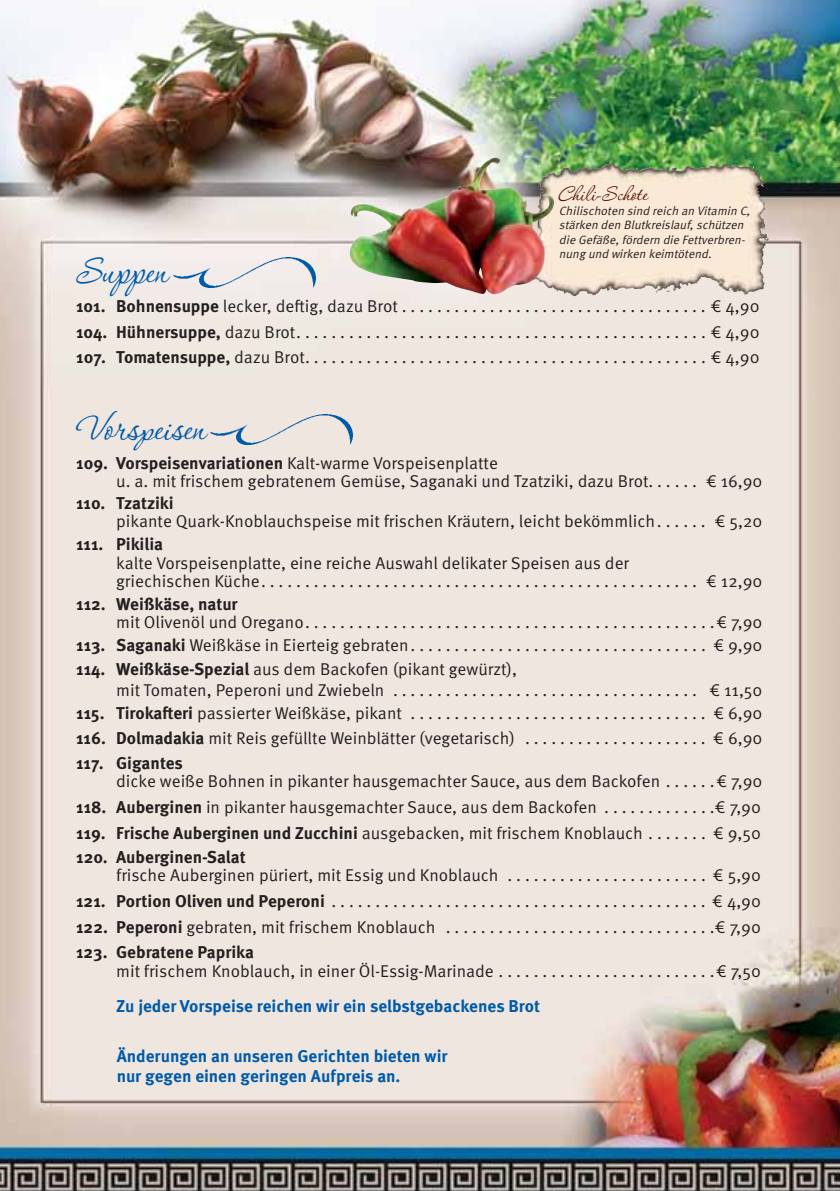
<style>
.page{position:relative;width:840px;height:1191px;background:#fff}
.page>*{position:absolute;margin:0;border:0;box-sizing:border-box;transform-origin:0 0}
.t1{font:45.6px "P22 Corinthia";color:#005aaa}
.t2{font:25.6px "P22 Corinthia";letter-spacing:.005em;color:#540f00}
.t3{font:17.2px/25.6px "Meta Pro Norm";color:#231f20;text-align:justify}
.t4{font:700 17.2px/20px "Meta Pro";color:#005aaa}
.t5{font:700 17.2px "Meta Pro";color:#231f20}
.t6{font:italic 12.2px/14.6px "Meta Pro Norm";letter-spacing:-.015em;color:#231f20}
.s1{font-family:"Meta Pro";font-weight:700}
.s2{font-size:36.4px}
</style>
<div class="page">
<img style="left:0;top:0;width:839px;height:1191px">
<img style="left:649px;top:164px;width:75px;height:7px">
<img style="left:348px;top:158px;width:206px;height:137px">
<img style="left:173px;top:257px;width:142px;height:30px">
<img style="left:210px;top:415px;width:142px;height:30px">
<h2 class="t2" style="left:558px;top:176px;width:90px">Chili-Schote</h2>
<p class="t6" style="left:558px;top:204px;width:195px">Chilischoten sind reich an Vitamin C, stärken den Blutkreislauf,schützen die Gefäße,fördern die Fettverbren&shy;nung und wirken keimtötend.</p>
<h1 class="t1" style="left:76px;top:240px;width:93px">Suppen</h1>
<p class="t3" style="left:76px;top:295px;width:684px"><span class="s1">101. Bohnensuppe</span> lecker, deftig, dazu Brot ................................... € 4,90<br><span class="s1">104. Hühnersuppe,</span> dazu Brot ............................................... € 4,90<br><span class="s1">107. Tomatensuppe,</span> dazu Brot .............................................. € 4,90</p>
<h1 class="t1" style="left:76px;top:396px;width:131px">Vors<span class="s2">p</span>eisen</h1>
<p class="t3" style="left:116px;top:455px;width:647px;line-height:18.6px;text-indent:-40px"><span class="s1">109. Vorspeisenvariationen</span> Kalt-warme Vorspeisenplatte<br>u. a. mit frischem gebratenem Gemüse, Saganaki und Tzatziki, dazu Brot. . . . . . € 16,90</p>
<p class="t5" style="left:76px;top:496px;width:99px">110. Tzatziki</p>
<p class="t3" style="left:116px;top:510px;width:647px">pikante Quark-Knoblauchspeise mit frischen Kräutern, leicht bekömmlich . . . . . . € 5,20</p>
<p class="t5" style="left:76px;top:538px;width:88px">111. Pikilia</p>
<p class="t3" style="left:116px;top:555px;width:647px;line-height:18.6px">kalte Vorspeisenplatte, eine reiche Auswahl delikater Speisen aus der<br>griechischen Küche .................................................. € 12,90</p>
<p class="t5" style="left:76px;top:597px;width:163px">112. Weißkäse, natur</p>
<p class="t3" style="left:76px;top:612px;width:687px;line-height:23.6px;text-indent:40px">mit Olivenöl und Oregano ...............................................€ 7,90<br><span class="s1">113. Saganaki</span> Weißkäse in Eierteig gebraten . . . . . . . . . . . . . . . . . . . . . . . . . . . . . . . . . . € 9,90<br><span class="s1">114. Weißkäse-Spezial</span> aus dem Backofen (pikant gewürzt),</p>
<p class="t3" style="left:76px;top:680px;width:687px;line-height:22.8px;text-align:right">mit Tomaten, Peperoni und Zwiebeln ................................... € 11,50<br><span class="s1">115. Tirokafteri</span> passierter Weißkäse, pikant . . . . . . . . . . . . . . . . . . . . . . . . . . . . . . . . . . € 6,90</p>
<p class="t3" style="left:76px;top:727px;width:687px"><span class="s1">116. Dolmadakia</span> mit Reis gefüllte Weinblätter (vegetarisch) . . . . . . . . . . . . . . . . . . . . . € 6,90</p>
<p class="t5" style="left:76px;top:756px;width:108px">117. Gigantes</p>
<p class="t3" style="left:76px;top:770px;width:687px;text-indent:40px">dicke weiße Bohnen in pikanter hausgemachter Sauce, aus dem Backofen . . . . . .€ 7,90<br><span class="s1">118. Auberginen</span> in pikanter hausgemachter Sauce, aus dem Backofen . . . . . . . . . . . . .€ 7,90<br><span class="s1">119. Frische Auberginen und Zucchini</span> ausgebacken, mit frischem Knoblauch . . . . . . . € 9,50</p>
<p class="t5" style="left:76px;top:850px;width:171px">120. Auberginen-Salat</p>
<p class="t3" style="left:76px;top:864px;width:686px;text-indent:40px">frische Auberginen püriert, mit Essig und Knoblauch . . . . . . . . . . . . . . . . . . . . . . . € 5,90<br><span class="s1">121. Portion Oliven und Peperoni</span> ........................................... € 4,90<br><span class="s1">122. Peperoni</span> gebraten, mit frischem Knoblauch . . . . . . . . . . . . . . . . . . . . . . . . . . . . . . .€ 7,90</p>
<p class="t5" style="left:76px;top:946px;width:179px">123. Gebratene Paprika</p>
<p class="t3" style="left:116px;top:960px;width:646px">mit frischem Knoblauch, in einer Öl-Essig-Marinade . . . . . . . . . . . . . . . . . . . . . . . . .€ 7,50</p>
<p class="t4" style="left:116px;top:998px;width:425px">Zu jeder Vorspeise reichen wir ein selbstgebackenes Brot</p>
<p class="t4" style="left:117px;top:1048px;width:332px">Änderungen an unseren Gerichten bieten wir nur gegen einen geringen Aufpreis an.</p>
</div>
